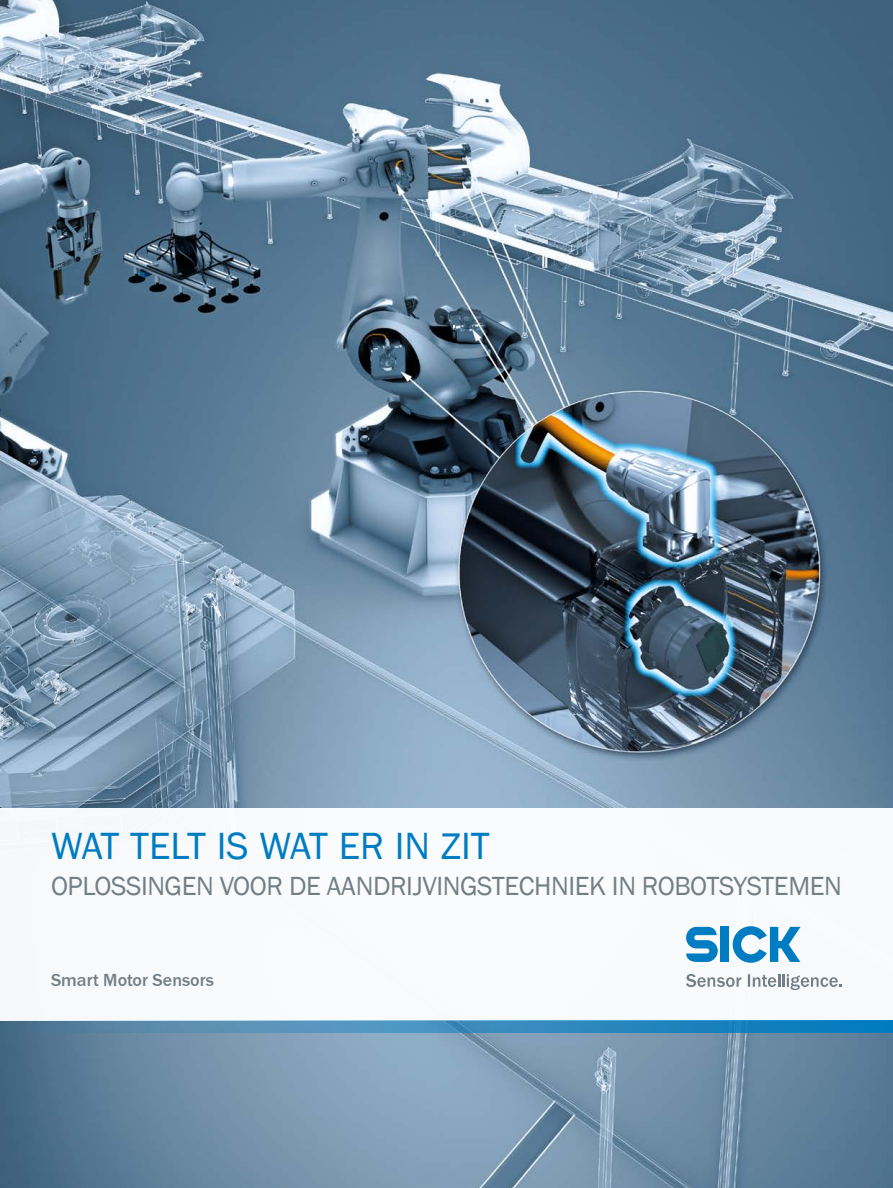
<style>
.page{position:relative;width:893px;height:1188px;background:#fff}
.page>*{position:absolute;margin:0;border:0;box-sizing:border-box;transform-origin:0 0}
.t1{font:39px "SICK Franklin";color:#007cc2}
.t2{font:27px "SICK Franklin";letter-spacing:-.015em;color:#737f86}
.t3{font:500 18px "SICK Franklin";color:#737f86}
</style>
<div class="page">
<img style="left:0;top:0;width:893px;height:1188px">
<div style="left:0;top:808px;width:893px;height:212px;background:#fff"></div>
<svg style="left:0;top:1020px;width:893px;height:13px;background:#3f8bb9"></svg>
<svg style="left:686px;top:927px;width:32px;height:35px"></svg>
<div style="left:721px;top:927px;width:8px;height:35px;background:#007cc2"></div>
<svg style="left:733px;top:926px;width:67px;height:37px"></svg>
<svg style="left:686px;top:974px;width:55px;height:13px"></svg>
<svg style="left:748px;top:974px;width:94px;height:16px"></svg>
<svg style="left:0;top:449px;width:1px;height:13px"></svg>
<h1 class="t1" style="left:51px;top:822px;width:440px">WAT TELT IS WAT ER IN ZIT</h1>
<p class="t2" style="left:51px;top:869px;width:792px">OPLOSSINGEN VOOR DE AANDRIJVINGSTECHNIEK IN ROBOTSYSTEMEN</p>
<p class="t3" style="left:51px;top:969px;width:165px">Smart Motor Sensors</p>
</div>
